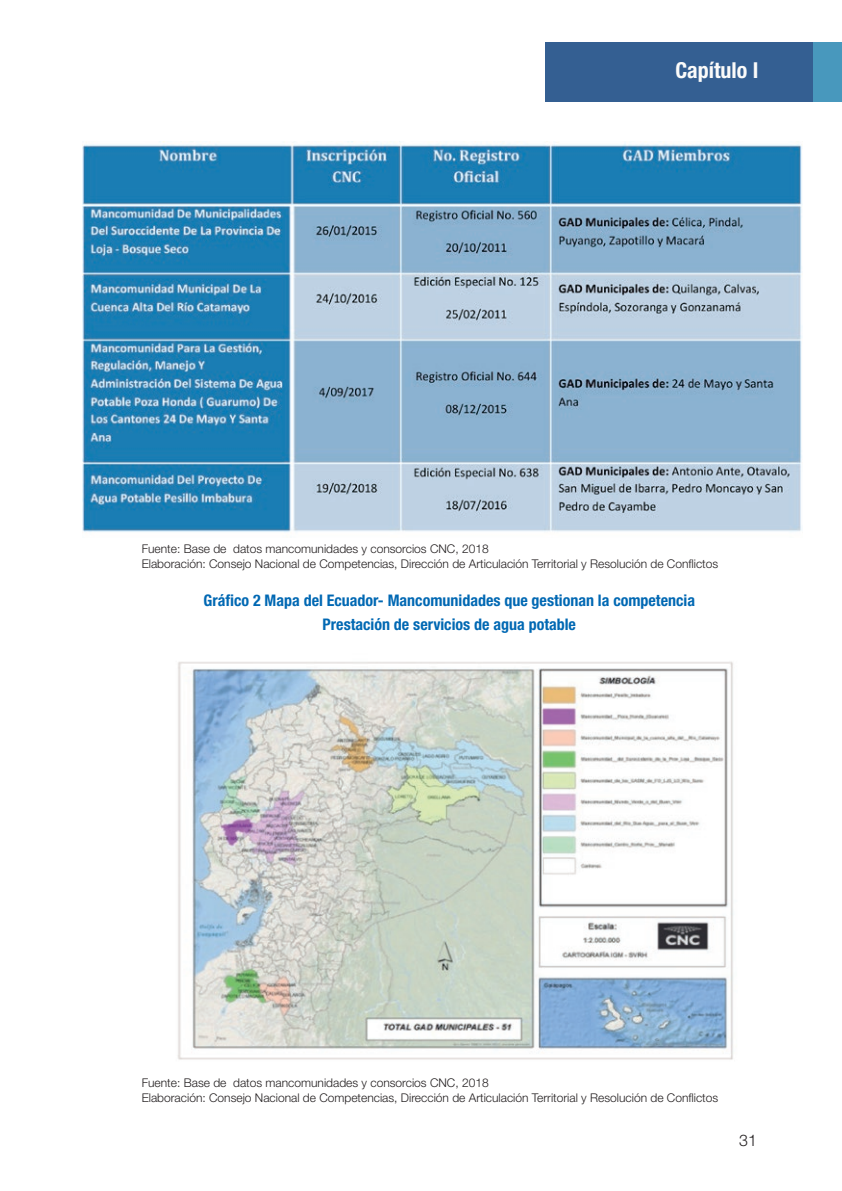
<style>
.page{position:relative;width:842px;height:1191px;background:#fff}
.page>*{position:absolute;margin:0;border:0;box-sizing:border-box;transform-origin:0 0}
.t1{font:700 condensed 22px "Helvetica Neue LT Std";color:#fbfbfa}
.t2{font:700 condensed 16px/24px "Helvetica Neue LT Std";color:#0168b3;text-align:center}
.t3{font:300 16px "Helvetica Neue LT Std";color:#231f20}
.t4{font:300 12px/14.4px "Helvetica Neue LT Std";color:#231f20}
</style>
<div class="page">
<div style="left:545px;top:42px;width:268px;height:60px;background:#345f92"></div>
<div style="left:813px;top:42px;width:29px;height:60px;background:#4898bd"></div>
<img style="left:177px;top:661px;width:557px;height:399px">
<img style="left:82px;top:142px;width:720px;height:390px">
<h1 class="t1" style="left:675px;top:57px;width:84px">Capítulo I</h1>
<p class="t4" style="left:142px;top:541px;width:578px">Fuente: Base de datos mancomunidades y consorcios CNC, 2018<br>Elaboración: Consejo Nacional de Competencias, Dirección de Articulación Territorial y Resolución de Conflictos</p>
<h2 class="t2" style="left:204px;top:588px;width:493px">Gráfico 2 Mapa del Ecuador- Mancomunidades que gestionan la competencia<br>Prestación de servicios de agua potable</h2>
<p class="t4" style="left:142px;top:1075px;width:578px">Fuente: Base de datos mancomunidades y consorcios CNC, 2018<br>Elaboración: Consejo Nacional de Competencias, Dirección de Articulación Territorial y Resolución de Conflictos</p>
<h2 class="t3" style="left:739px;top:1130px;width:19px">31</h2>
</div>
